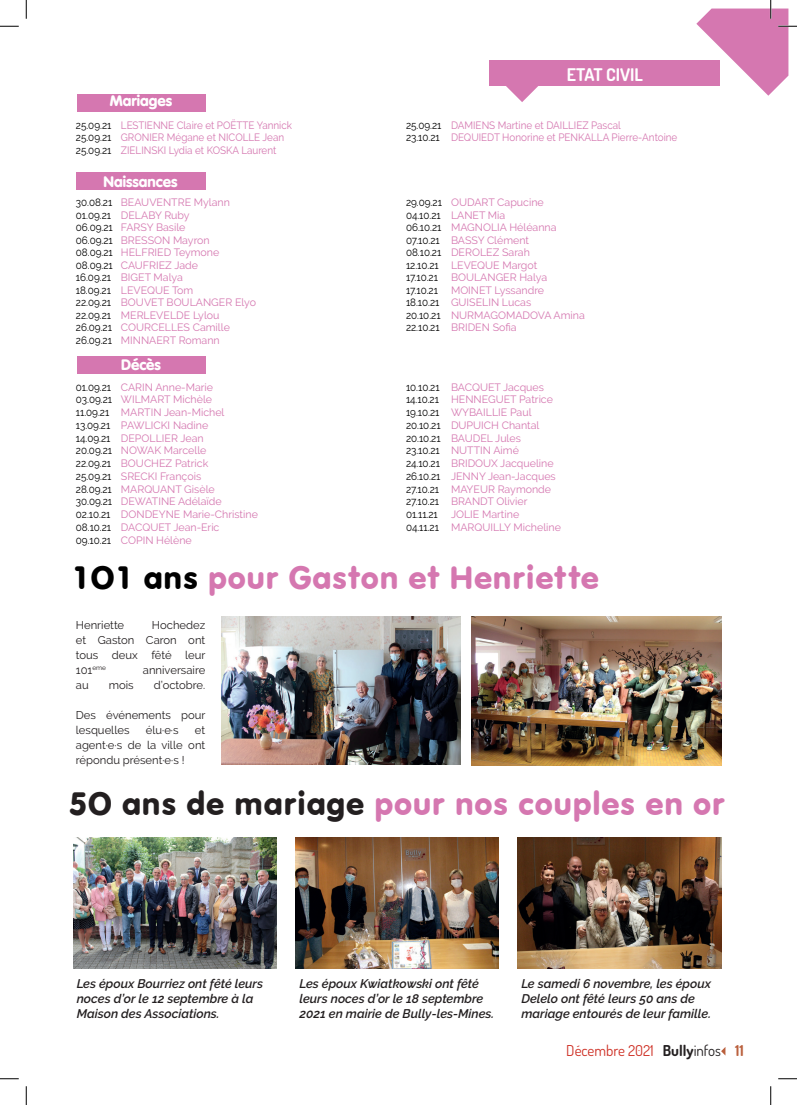
<style>
.page{position:relative;width:797px;height:1105px;background:#fff}
.page>*{position:absolute;margin:0;border:0;box-sizing:border-box;transform-origin:0 0}
.t1{font:33.75px "VAG Round";color:#d577b0}
.t2{font:700 17.5px "Dosis";color:#fff}
.t3{font:15px "Dosis";color:#ce2f24}
.t4{font:900 15px "VAG Rounded Std";color:#fff}
.t5{font:italic 600 12.5px/15px "Raleway";color:#231f20}
.t6{font:11.25px/15px "Raleway";color:#231f20;text-align:justify}
.t7{font:10.62px/12.8px "Raleway";color:#d577b0}
.t8{font:10.62px/12.5px "Raleway";color:#d577b0;scale:.93 1}
.s1{color:#000}
.s2{color:#231f20}
.s3{font-weight:700;color:#231f20}
.s4{font-weight:700;color:#ba603d}
</style>
<div class="page">
<img style="left:295px;top:838px;width:203px;height:131px">
<svg style="left:721px;top:1047px;width:4px;height:8px"></svg>
<div style="left:490px;top:61px;width:230px;height:25px;background:#d577b0"></div>
<svg style="left:506px;top:86px;width:32px;height:16px"></svg>
<div style="left:76px;top:172px;width:129px;height:18px;background:#d577b0"></div>
<div style="left:77px;top:356px;width:128px;height:17px;background:#d577b0"></div>
<div style="left:77px;top:94px;width:128px;height:18px;background:#d577b0"></div>
<img style="left:73px;top:838px;width:203px;height:131px">
<img style="left:221px;top:617px;width:239px;height:147px">
<img style="left:471px;top:617px;width:250px;height:148px">
<img style="left:518px;top:838px;width:203px;height:131px">
<svg style="left:0;top:25px;width:19px;height:2px"></svg>
<svg style="left:0;top:1078px;width:19px;height:1px"></svg>
<svg style="left:778px;top:1078px;width:19px;height:1px"></svg>
<svg style="left:25px;top:0;width:2px;height:19px"></svg>
<svg style="left:25px;top:1086px;width:2px;height:19px"></svg>
<svg style="left:696px;top:0;width:101px;height:96px"></svg>
<svg style="left:770px;top:1086px;width:1px;height:19px"></svg>
<h3 class="t4" style="left:110px;top:92px;width:64px">Mariages</h3>
<h2 class="t2" style="left:567px;top:63px;width:78px">ETAT CIVIL</h2>
<p class="t8" style="left:76px;top:119px;width:234px"><span class="s1">25.09.21</span> LESTIENNE Claire et POËTTE Yannick<br><span class="s1">25.09.21</span> GRONIER Mégane et NICOLLE Jean<br><span class="s1">25.09.21</span> ZIELINSKI Lydia et KOSKA Laurent</p>
<p class="t8" style="left:406px;top:119px;width:293px"><span class="s1">25.09.21</span> DAMIENS Martine et DAILLIEZ Pascal<br><span class="s1">23.10.21</span> DEQUIEDT Honorine et PENKALLA Pierre-Antoine</p>
<h3 class="t4" style="left:104px;top:173px;width:75px">Naissances</h3>
<p class="t7" style="left:76px;top:196px;width:182px"><span class="s1">30.08.21</span> BEAUVENTRE Mylann<br><span class="s1">01.09.21</span> DELABY Ruby<br><span class="s1">06.09.21</span> FARSY Basile<br><span class="s1">06.09.21</span> BRESSON Mayron<br><span class="s1">08.09.21</span> HELFRIED Teymone<br><span class="s1">08.09.21</span> CAUFRIEZ Jade<br><span class="s1">16.09.21</span> BIGET Malya<br><span class="s1">18.09.21</span> LEVEQUE Tom<br><span class="s1">22.09.21</span> BOUVET BOULANGER Elyo<br><span class="s1">22.09.21</span> MERLEVELDE Lylou<br><span class="s1">26.09.21</span> COURCELLES Camille<br><span class="s1">26.09.21</span> MINNAERT Romann</p>
<p class="t7" style="left:406px;top:196px;width:180px"><span class="s1">29.09.21</span> OUDART Capucine<br><span class="s1">04.10.21</span> LANET Mia<br><span class="s1">06.10.21</span> MAGNOLIA Héléanna<br><span class="s1">07.10.21</span> BASSY Clément<br><span class="s1">08.10.21</span> DEROLEZ Sarah<br><span class="s1">12.10.21</span> LEVEQUE Margot<br><span class="s1">17.10.21</span> BOULANGER Halya<br><span class="s1">17.10.21</span> MOINET Lyssandre<br><span class="s1">18.10.21</span> GUISELIN Lucas<br><span class="s1">20.10.21</span> NURMAGOMADOVA Amina<br><span class="s1">22.10.21</span> BRIDEN Sofia</p>
<p class="t7" style="left:76px;top:380px;width:183px"><span class="s1">01.09.21</span> CARIN Anne-Marie<br><span class="s1">03.09.21</span> WILMART Michèle<br><span class="s1">11.09.21</span> MARTIN Jean-Michel<br><span class="s1">13.09.21</span> PAWLICKI Nadine<br><span class="s1">14.09.21</span> DEPOLLIER Jean<br><span class="s1">20.09.21</span> NOWAK Marcelle<br><span class="s1">22.09.21</span> BOUCHEZ Patrick<br><span class="s1">25.09.21</span> SRECKI François<br><span class="s1">28.09.21</span> MARQUANT Gisèle<br><span class="s1">30.09.21</span> DEWATINE Adélaïde<br><span class="s1">02.10.21</span> DONDEYNE Marie-Christine<br><span class="s1">08.10.21</span> DACQUET Jean-Eric<br><span class="s1">09.10.21</span> COPIN Hélène</p>
<p class="t7" style="left:406px;top:380px;width:156px"><span class="s1">10.10.21</span> BACQUET Jacques<br><span class="s1">14.10.21</span> HENNEGUET Patrice<br><span class="s1">19.10.21</span> WYBAILLIE Paul<br><span class="s1">20.10.21</span> DUPUICH Chantal<br><span class="s1">20.10.21</span> BAUDEL Jules<br><span class="s1">23.10.21</span> NUTTIN Aimé<br><span class="s1">24.10.21</span> BRIDOUX Jacqueline<br><span class="s1">26.10.21</span> JENNY Jean-Jacques<br><span class="s1">27.10.21</span> MAYEUR Raymonde<br><span class="s1">27.10.21</span> BRANDT Olivier<br><span class="s1">01.11.21</span> JOLIE Martine<br><span class="s1">04.11.21</span> MARQUILLY Micheline</p>
<h3 class="t4" style="left:121px;top:356px;width:42px">Décès</h3>
<h1 class="t1" style="left:71px;top:559px;width:529px"><span class="s1">1O1 ans</span> pour Gaston et Henriette</h1>
<p class="t6" style="left:76px;top:617px;width:131px;text-indent:76px">Hochedez et Gaston Caron ont tous deux fêté leur 101<sup>eme</sup></p>
<p class="t6" style="left:76px;top:617px;width:50px">Henriette</p>
<p class="t6" style="left:143px;top:662px;width:64px">anniversaire</p>
<p class="t6" style="left:76px;top:677px;width:14px">au</p>
<p class="t6" style="left:109px;top:677px;width:26px">mois</p>
<p class="t6" style="left:154px;top:677px;width:53px">d’octobre.</p>
<p class="t6" style="left:76px;top:707px;width:131px">Des événements pour lesquelles</p>
<p class="t6" style="left:146px;top:722px;width:34px">élu·e·s</p>
<p class="t6" style="left:76px;top:722px;width:131px;text-indent:119px">et agent·e↓·s de la ville ont répondu présent·e·s !</p>
<h1 class="t1" style="left:69px;top:784px;width:657px"><span class="s2">5O ans de mariage</span> pour nos couples en or</h1>
<p class="t5" style="left:77px;top:976px;width:188px">Les époux Bourriez ont fêté leurs noces d’or le 12 septembre à la<br>Maison des Associations.</p>
<p class="t5" style="left:299px;top:976px;width:196px">Les époux Kwiatkowski ont fêté leurs noces d’or le 18 septembre<br>2021 en mairie de Bully-les-Mines.</p>
<p class="t5" style="left:521px;top:976px;width:191px">Le samedi 6 novembre, les époux<br>Delelo ont fêté leurs 50 ans de mariage entourés de leur famille.</p>
<h3 class="t3" style="left:566px;top:1040px;width:179px">Décembre 2021 <span class="s3">Bully</span><span class="s2">infos</span> <span class="s4">11</span></h3>
</div>
